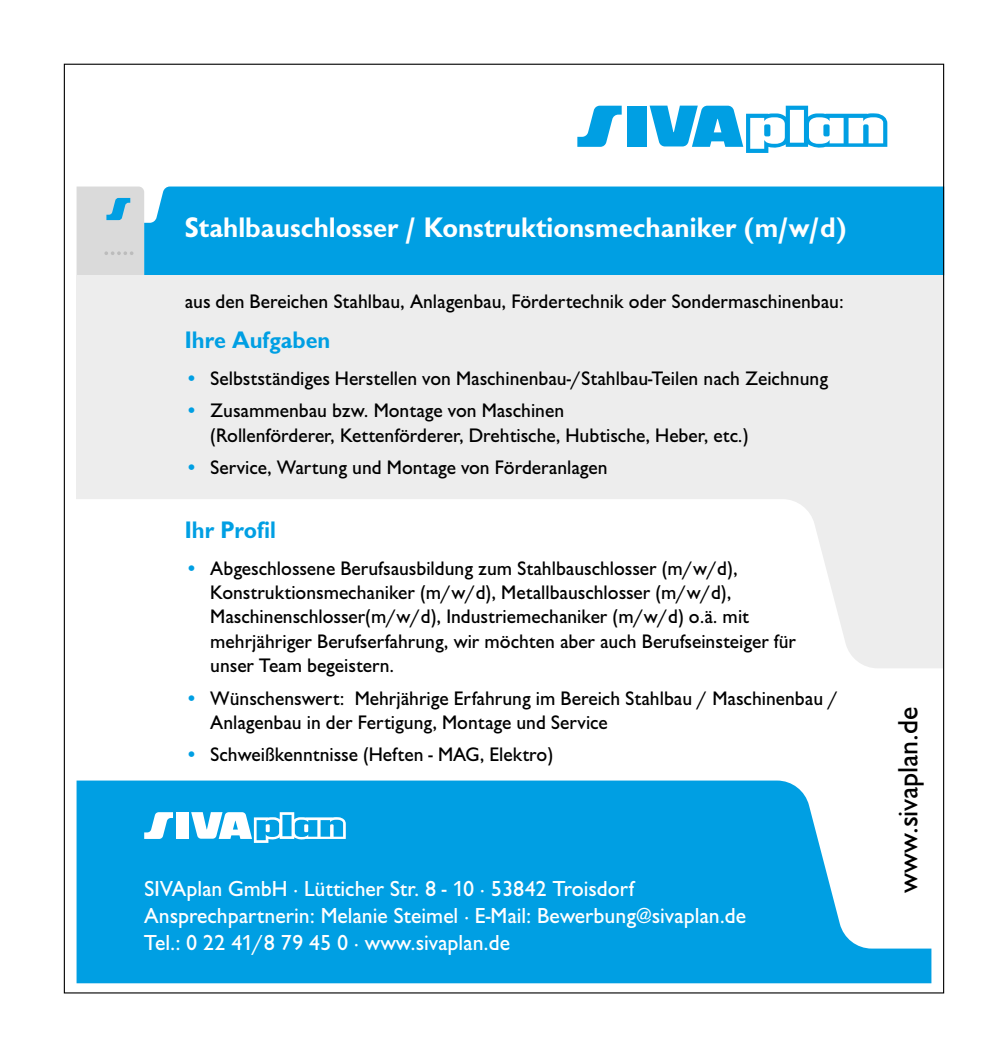
<style>
.page{position:relative;width:1008px;height:1050px;background:#fff}
.page>*{position:absolute;margin:0;border:0;box-sizing:border-box;transform-origin:0 0}
.t1{font:700 29.25px "Chantilly";color:#fff}
.t2{font:28.8px "Chantilly";color:#000}
.t3{font:700 24.75px "Chantilly";color:#009fe3}
.t4{font:22.5px/27px "Chantilly";color:#fff}
.t5{font:20.25px/24.3px "Chantilly";color:#000}
.s1{color:#009fe3}
</style>
<div class="page">
<svg style="left:77px;top:186px;width:67px;height:89px;background:#cfd7da"></svg>
<div style="left:144px;top:186px;width:798px;height:89px;background:#009fe3"></div>
<div style="left:77px;top:275px;width:866px;height:543px;background:#ededed"></div>
<svg style="left:76px;top:499px;width:866px;height:457px;background:#fdfdfd"></svg>
<div style="left:626px;top:106px;width:20px;height:40px;background:#009fe3"></div>
<svg style="left:577px;top:106px;width:45px;height:41px"></svg>
<svg style="left:649px;top:106px;width:238px;height:47px"></svg>
<svg style="left:77px;top:780px;width:854px;height:203px;background:#1ca9e6"></svg>
<div style="left:176px;top:812px;width:13px;height:26px;background:#fff"></div>
<svg style="left:144px;top:812px;width:29px;height:26px"></svg>
<svg style="left:191px;top:812px;width:155px;height:30px"></svg>
<h1 class="t1" style="left:185px;top:211px;width:663px">Stahlbauschlosser / Konstruktionsmechaniker (m/w/d)</h1>
<p class="t5" style="left:185px;top:289px;width:660px">aus den Bereichen Stahlbau, Anlagenbau, Fördertechnik oder Sondermaschinenbau:</p>
<p class="t3" style="left:185px;top:325px;width:147px">Ihre Aufgaben</p>
<p class="t5" style="left:185px;top:366px;width:645px"><span class="s1">•</span> Selbstständiges Herstellen von Maschinenbau-/Stahlbau-Teilen nach Zeichnung</p>
<p class="t5" style="left:210px;top:399px;width:540px;text-indent:-26px"><span class="s1">•</span> Zusammenbau bzw. Montage von Maschinen<br>(Rollenförderer, Kettenförderer, Drehtische, Hubtische, Heber, etc.)</p>
<p class="t5" style="left:185px;top:455px;width:424px"><span class="s1">•</span> Service, Wartung und Montage von Förderanlagen</p>
<p class="t3" style="left:185px;top:515px;width:93px">Ihr Profil</p>
<p class="t5" style="left:210px;top:556px;width:587px;text-indent:-26px"><span class="s1">•</span> Abgeschlossene Berufsausbildung zum Stahlbauschlosser (m/w/d), Konstruktionsmechaniker (m/w/d), Metallbauschlosser (m/w/d), Maschinenschlosser(m/w/d), Industriemechaniker (m/w/d) o.ä. mit mehrjähriger Berufserfahrung, wir möchten aber auch Berufseinsteiger für unser Team begeistern.</p>
<p class="t5" style="left:210px;top:685px;width:629px;text-indent:-26px"><span class="s1">•</span> Wünschenswert: Mehrjährige Erfahrung im Bereich Stahlbau / Maschinenbau /<br>Anlagenbau in der Fertigung, Montage und Service</p>
<p class="t5" style="left:185px;top:742px;width:370px"><span class="s1">•</span> Schweißkenntnisse (Heften - MAG, Elektro)</p>
<p class="t4" style="left:144px;top:874px;width:603px">SIVAplan GmbH · Lütticher Str. 8 - 10 · 53842 Troisdorf<br>Ansprechpartnerin: Melanie Steimel · E-Mail: Bewerbung@sivaplan.de<br>Tel.: 0 22 41/8 79 45 0 · www.sivaplan.de</p>
<h2 class="t2" style="left:892px;top:892px;width:188px;rotate:-90deg">www.sivaplan.de</h2>
</div>
